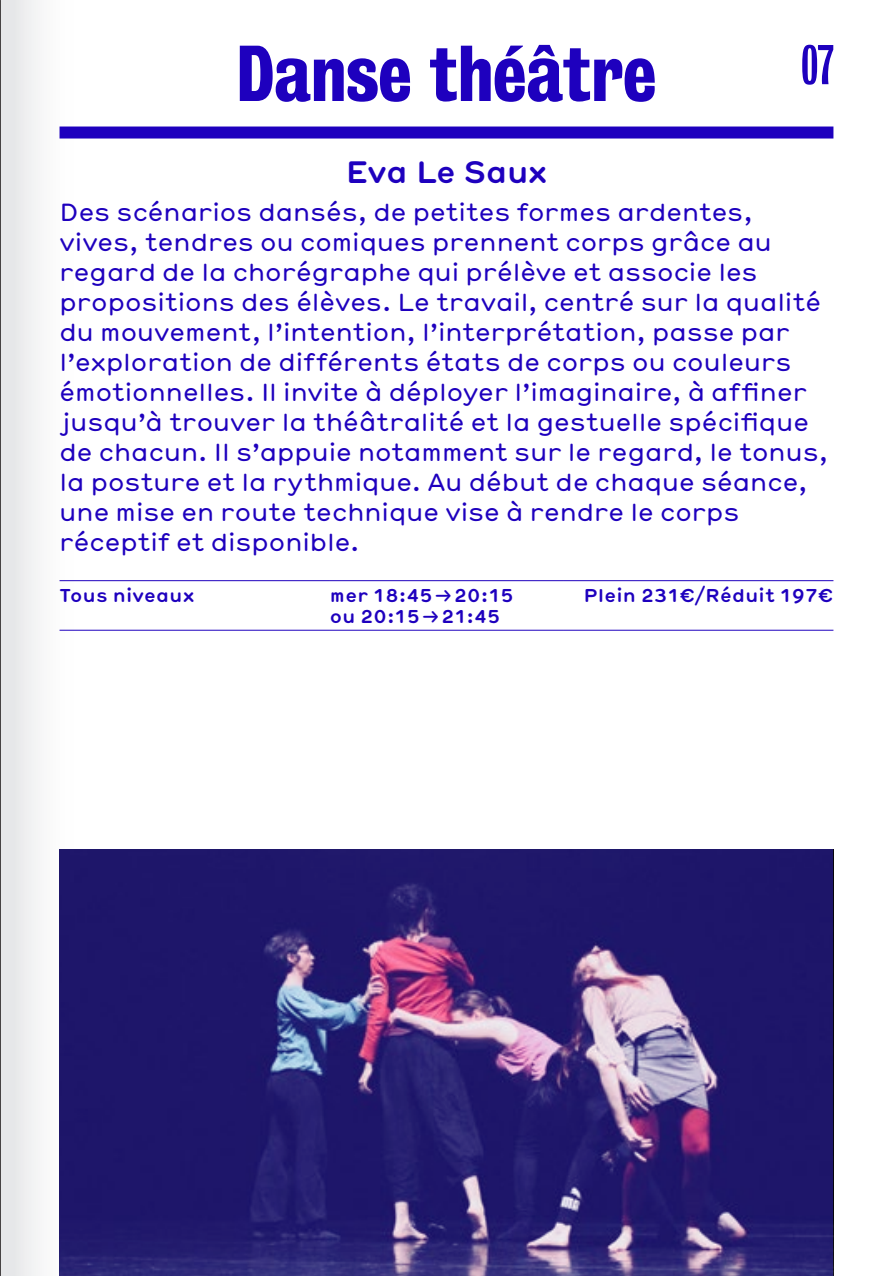
<style>
.page{position:relative;width:893px;height:1276px;background:#fff}
.page>*{position:absolute;margin:0;border:0;box-sizing:border-box;transform-origin:0 0}
.t1{font:700 72px "Bureau Grot Cond";color:#1e00be}
.t2{font:51px "Bureau Grot Comp";color:#1e00be}
.t3{font:700 30px "Hermes";letter-spacing:-.02em;color:#1e00be}
.t4{font:24px/30px "Hermes";color:#1e00be}
.t5{font:700 18px "Hermes";letter-spacing:.01em;color:#1e00be}
.t6{font:700 18px/21.6px "Hermes";letter-spacing:-.015em;color:#1e00be}
</style>
<div class="page">
<div style="left:0;top:0;width:168px;height:1276px;background:linear-gradient(to right,#eeeef0,#fff)"></div>
<hr style="left:0;top:0;width:1px;height:1276px;background:#231f20">
<div style="left:60px;top:126px;width:773px;height:12px;background:#1e00be"></div>
<hr style="left:60px;top:580px;width:270px;height:1px;background:#1e00be">
<hr style="left:330px;top:580px;width:233px;height:1px;background:#1e00be">
<hr style="left:563px;top:580px;width:270px;height:1px;background:#1e00be">
<hr style="left:60px;top:630px;width:270px;height:1px;background:#1e00be">
<hr style="left:330px;top:630px;width:233px;height:1px;background:#1e00be">
<hr style="left:563px;top:630px;width:270px;height:1px;background:#1e00be">
<img style="left:60px;top:849px;width:773px;height:427px">
<h1 class="t1" style="left:237px;top:32px;width:421px">Danse théâtre</h1>
<h2 class="t2" style="left:801px;top:37px;width:34px">07</h2>
<p class="t3" style="left:345px;top:149px;width:203px">Eva Le Saux</p>
<p class="t4" style="left:60px;top:196px;width:770px">Des scénarios dansés, de petites formes ardentes, vives, tendres ou comiques prennent corps grâce au regard de la chorégraphe qui prélève et associe les propositions des élèves. Le travail, centré sur la qualité du mouvement, l’intention, l’interprétation, passe par l’exploration de différents états de corps ou couleurs émotionnelles. Il invite à déployer l’imaginaire, à affiner jusqu’à trouver la théâtralité et la gestuelle spécifique de chacun. Il s’appuie notamment sur le regard, le tonus, la posture et la rythmique. Au début de chaque séance, une mise en route technique vise à rendre le corps réceptif et disponible.</p>
<p class="t5" style="left:60px;top:581px;width:137px">Tous niveaux</p>
<p class="t6" style="left:330px;top:583px;width:185px">mer 18:45 -&gt; 20:15 ou 20:15 -&gt; 21:45</p>
<p class="t5" style="left:584px;top:581px;width:251px">Plein 231€/Réduit 197€</p>
</div>
